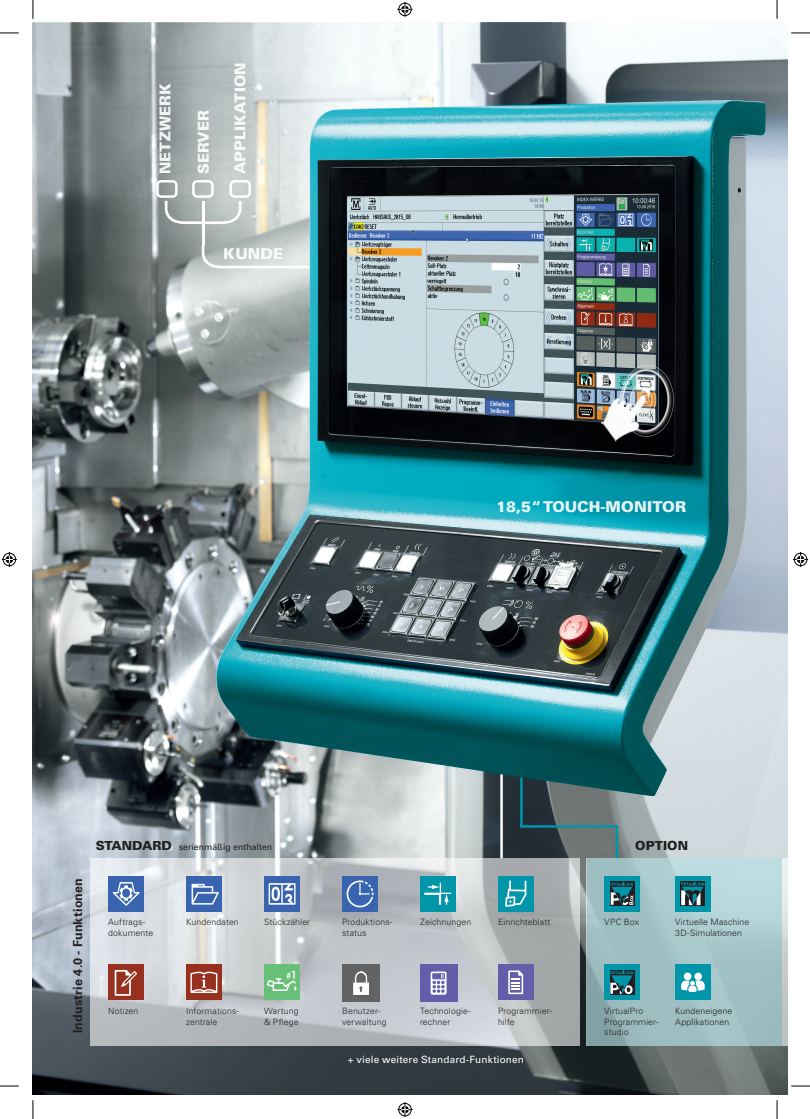
<style>
.page{position:relative;width:810px;height:1119px;background:#fff}
.page>*{position:absolute;margin:0;border:0;box-sizing:border-box;transform-origin:0 0}
.t1{font:900 15px "Univers";letter-spacing:.005em;color:#fff}
.t2{font:700 12.5px "Univers";letter-spacing:.01em;color:#231f20}
.t3{font:900 12.5px "Univers";color:#231f20}
.t4{font:10px "Univers";letter-spacing:.015em;color:#fff}
.t5{font:300 8.75px/10.5px "Univers";letter-spacing:.015em;color:#231f20}
.t6{font:8.75px "Univers";color:#231f20}
.s1{font-weight:900;font-size:12.5px}
</style>
<div class="page">
<img style="left:33px;top:23px;width:755px;height:1071px">
<hr style="left:500px;top:774px;width:3px;height:84px;background:#fff">
<hr style="left:520px;top:777px;width:3px;height:50px;background:#0095a9">
<svg style="left:781px;top:858px;width:7px;height:187px"></svg>
<svg style="left:91px;top:858px;width:488px;height:187px;background:#c2c6ca"></svg>
<svg style="left:587px;top:858px;width:194px;height:187px;background:#a3c4c7"></svg>
<div style="left:675px;top:964px;width:36px;height:35px;background:#0095a9"></div>
<svg style="left:681px;top:972px;width:24px;height:19px"></svg>
<div style="left:108px;top:875px;width:36px;height:36px;background:#3965b0"></div>
<svg style="left:113px;top:882px;width:27px;height:23px"></svg>
<div style="left:186px;top:875px;width:36px;height:36px;background:#3965b0"></div>
<svg style="left:192px;top:883px;width:27px;height:21px"></svg>
<div style="left:264px;top:875px;width:36px;height:36px;background:#3965b0"></div>
<svg style="left:269px;top:883px;width:27px;height:21px"></svg>
<div style="left:342px;top:875px;width:36px;height:36px;background:#3965b0"></div>
<svg style="left:347px;top:880px;width:26px;height:27px"></svg>
<div style="left:186px;top:964px;width:36px;height:35px;background:#98301f"></div>
<svg style="left:190px;top:971px;width:27px;height:21px"></svg>
<div style="left:108px;top:964px;width:36px;height:35px;background:#98301f"></div>
<svg style="left:115px;top:969px;width:22px;height:26px"></svg>
<div style="left:342px;top:964px;width:38px;height:38px;background:#636366"></div>
<img style="left:353px;top:971px;width:16px;height:23px">
<div style="left:498px;top:964px;width:35px;height:35px;background:#625ea9"></div>
<svg style="left:508px;top:970px;width:15px;height:23px"></svg>
<div style="left:420px;top:964px;width:38px;height:38px;background:#625ea9"></div>
<svg style="left:431px;top:971px;width:16px;height:23px"></svg>
<div style="left:420px;top:875px;width:35px;height:36px;background:#0095a9"></div>
<svg style="left:424px;top:882px;width:27px;height:22px"></svg>
<div style="left:498px;top:875px;width:35px;height:36px;background:#0095a9"></div>
<svg style="left:505px;top:880px;width:22px;height:27px"></svg>
<svg style="left:505px;top:880px;width:21px;height:26px"></svg>
<div style="left:264px;top:964px;width:36px;height:35px;background:#68c078"></div>
<svg style="left:267px;top:970px;width:30px;height:20px"></svg>
<hr style="left:616px;top:825px;width:2px;height:33px;background:#0095a9">
<hr style="left:521px;top:825px;width:95px;height:2px;background:#0095a9">
<div style="left:604px;top:875px;width:36px;height:36px;background:#0095a9"></div>
<svg style="left:610px;top:881px;width:24px;height:24px"></svg>
<svg style="left:610px;top:882px;width:23px;height:22px"></svg>
<div style="left:675px;top:875px;width:36px;height:36px;background:#0095a9"></div>
<div style="left:680px;top:881px;width:25px;height:24px;background:#231f20"></div>
<svg style="left:681px;top:882px;width:23px;height:23px"></svg>
<div style="left:604px;top:964px;width:36px;height:35px;background:#0095a9"></div>
<svg style="left:610px;top:970px;width:24px;height:24px"></svg>
<svg style="left:610px;top:970px;width:23px;height:23px"></svg>
<img style="left:599px;top:389px;width:10px;height:56px">
<img style="left:609px;top:360px;width:74px;height:88px">
<hr style="left:202px;top:201px;width:2px;height:45px;background:#fff">
<svg style="left:155px;top:179px;width:97px;height:45px;background:#bdc3c3"></svg>
<svg style="left:202px;top:245px;width:107px;height:23px;background:#ced5d3"></svg>
<svg style="left:0;top:32px;width:19px;height:2px"></svg>
<svg style="left:791px;top:32px;width:19px;height:2px"></svg>
<svg style="left:0;top:1085px;width:19px;height:1px"></svg>
<svg style="left:791px;top:1085px;width:19px;height:1px"></svg>
<svg style="left:32px;top:0;width:2px;height:19px"></svg>
<svg style="left:32px;top:1100px;width:2px;height:18px"></svg>
<svg style="left:776px;top:0;width:2px;height:19px"></svg>
<svg style="left:776px;top:1100px;width:2px;height:18px"></svg>
<svg style="left:397px;top:2px;width:15px;height:15px"></svg>
<svg style="left:397px;top:1102px;width:15px;height:14px"></svg>
<svg style="left:2px;top:552px;width:15px;height:15px"></svg>
<svg style="left:793px;top:552px;width:15px;height:15px"></svg>
<h1 class="t1" style="left:156px;top:174px;width:93px;rotate:-90deg">NETZWERK</h1>
<h1 class="t1" style="left:194px;top:174px;width:66px;rotate:-90deg">SERVER</h1>
<h1 class="t1" style="left:231px;top:174px;width:114px;rotate:-90deg">APPLIKATION</h1>
<h1 class="t1" style="left:224px;top:244px;width:61px">KUNDE</h1>
<h1 class="t1" style="left:497px;top:497px;width:191px">18,5“ TOUCH-MONITOR</h1>
<h2 class="t2" style="left:70px;top:1033px;width:157px;rotate:-90deg">Industrie 4.0 - Funktionen</h2>
<p class="t6" style="left:96px;top:842px;width:178px"><span class="s1">STANDARD</span> serienmäßig enthalten</p>
<h2 class="t3" style="left:635px;top:838px;width:54px">OPTION</h2>
<p class="t5" style="left:264px;top:916px;width:48px">Stückzähler</p>
<p class="t5" style="left:342px;top:916px;width:52px">Produktions&shy;status</p>
<p class="t5" style="left:108px;top:916px;width:46px">Auftrags&shy;dokumente</p>
<p class="t5" style="left:186px;top:916px;width:54px">Kundendaten</p>
<p class="t5" style="left:420px;top:916px;width:53px">Zeichnungen</p>
<p class="t5" style="left:498px;top:916px;width:54px">Einrichteblatt</p>
<p class="t5" style="left:604px;top:916px;width:36px">VPC Box</p>
<p class="t5" style="left:675px;top:916px;width:76px">Virtuelle Maschine<br>3D-Simulationen</p>
<p class="t5" style="left:108px;top:1005px;width:32px">Notizen</p>
<p class="t5" style="left:186px;top:1005px;width:55px">Informations&shy;zentrale</p>
<p class="t5" style="left:264px;top:1005px;width:36px">Wartung &amp; Pflege</p>
<p class="t5" style="left:342px;top:1005px;width:46px">Benutzer&shy;verwaltung</p>
<p class="t5" style="left:420px;top:1005px;width:52px">Technologie&shy;rechner</p>
<p class="t5" style="left:498px;top:1005px;width:56px">Programmier&shy;hilfe</p>
<p class="t5" style="left:604px;top:1005px;width:56px">VirtualPro<br>Programmier&shy;studio</p>
<p class="t5" style="left:675px;top:1005px;width:59px">Kundeneigene<br>Applikationen</p>
<p class="t4" style="left:348px;top:1053px;width:178px">+ viele weitere Standard-Funktionen</p>
</div>
